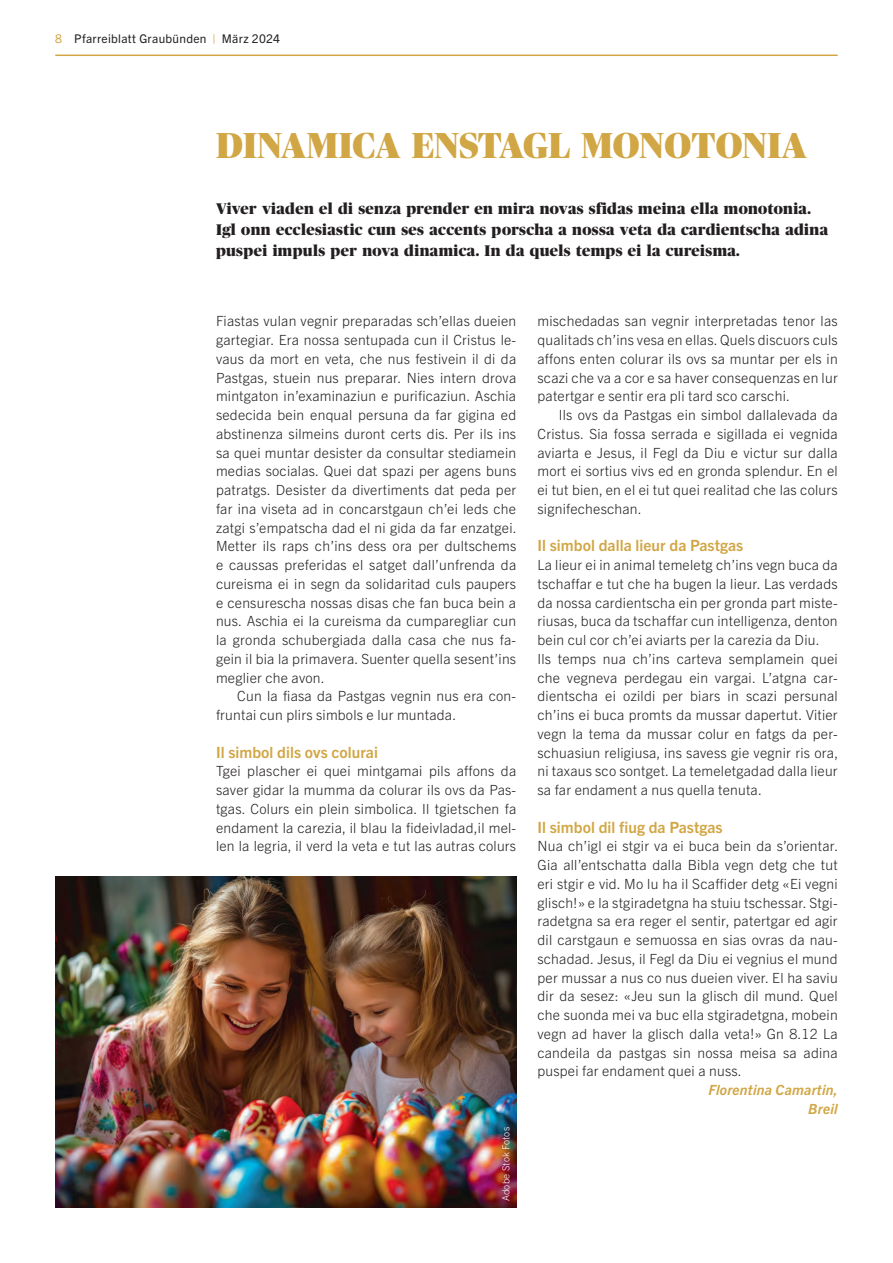
<style>
.page{position:relative;width:893px;height:1263px;background:#fff}
.page>*{position:absolute;margin:0;border:0;box-sizing:border-box;transform-origin:0 0}
.t1{font:900 36px "Publico Banner";letter-spacing:.015em;color:#d1a644}
.t2{font:700 15.6px "Trade Gothic Next LT Pro";letter-spacing:.005em;color:#d1a644}
.t3{font:900 15.3px/21px "Publico Banner";letter-spacing:.025em;color:#231f20}
.t4{font:300 14.1px/18.8px "Trade Gothic Next LT Pro";letter-spacing:.015em;color:#231f20;text-align:justify}
.t5{font:italic 700 14.1px/18.8px "Trade Gothic Next LT Pro";letter-spacing:.015em;color:#d1a644;text-align:right}
.t6{font:12px "Trade Gothic Next LT Pro";letter-spacing:.025em;color:#231f20}
.t7{font:300 9.75px "Trade Gothic Next LT Pro";letter-spacing:.015em;color:#fff}
.s1{color:#d1a644}
</style>
<div class="page">
<hr style="left:55px;top:55px;width:783px;height:1px;background:#d1a644">
<img style="left:55px;top:876px;width:461px;height:332px">
<p class="t6" style="left:55px;top:31px;width:226px"><span class="s1">8</span> Pfarreiblatt Graubünden <span class="s1">|</span> März 2024</p>
<h1 class="t1" style="left:216px;top:125px;width:592px">DINAMICA ENSTAGL MONOTONIA</h1>
<p class="t3" style="left:216px;top:198px;width:614px">Viver viaden el di senza prender en mira novas sfidas meina ella monotonia.<br>Igl onn ecclesiastic cun ses accents porscha a nossa veta da cardientscha adina puspei impuls per nova dinamica. In da quels temps ei la cureisma.</p>
<p class="t4" style="left:216px;top:311px;width:302px">Fiastas vulan vegnir preparadas sch’ellas dueien gartegiar. Era nossa sentupada cun il Cristus le&shy;vaus da mort en veta, che nus festivein il di da Pastgas, stuein nus preparar. Nies intern drova mintgaton in’examinaziun e purificaziun. Aschia sedecida bein enqual persuna da far gigina ed abstinenza silmeins duront certs dis. Per ils ins sa quei muntar desister da consultar stediamein medias socialas. Quei dat spazi per agens buns patratgs. Desister da divertiments dat peda per far ina viseta ad in concarstgaun ch’ei leds che zatgi s’empatscha dad el ni gida da far enzatgei.<br>Metter ils raps ch’ins dess ora per dultschems e caussas preferidas el satget dall’unfrenda da cureisma ei in segn da solidaritad culs paupers e censurescha nossas disas che fan buca bein a nus. Aschia ei la cureisma da cumparegliar cun la gronda schubergiada dalla casa che nus fa&shy;gein il bia la primavera. Suenter quella sesent’ins meglier che avon.</p>
<p class="t4" style="left:216px;top:686px;width:302px;text-indent:21px">Cun la fiasa da Pastgas vegnin nus era con&shy;fruntai cun plirs simbols e lur muntada.</p>
<p class="t2" style="left:216px;top:741px;width:164px">Il simbol dils ovs colurai</p>
<p class="t4" style="left:216px;top:761px;width:302px">Tgei plascher ei quei mintgamai pils affons da saver gidar la mumma da colurar ils ovs da Pas&shy;tgas. Colurs ein plein simbolica. Il tgietschen fa endament la carezia, il blau la fideivladad,il mel&shy;len la legria, il verd la veta e tut las autras colurs</p>
<p class="t7" style="left:499px;top:1201px;width:76px;rotate:-90deg">Adobe Stok Fotos</p>
<p class="t4" style="left:537px;top:311px;width:302px">mischedadas san vegnir interpretadas tenor las qualitads ch’ins vesa en ellas. Quels discuors culs affons enten colurar ils ovs sa muntar per els in scazi che va a cor e sa haver consequenzas en lur patertgar e sentir era pli tard sco carschi.</p>
<p class="t4" style="left:537px;top:405px;width:302px;text-indent:21px">Ils ovs da Pastgas ein simbol dallalevada da Cristus. Sia fossa serrada e sigillada ei vegnida aviarta e Jesus, il Fegl da Diu e victur sur dalla mort ei sortius vivs ed en gronda splendur. En el ei tut bien, en el ei tut quei realitad che las colurs signifecheschan.</p>
<p class="t2" style="left:537px;top:535px;width:207px">Il simbol dalla lieur da Pastgas</p>
<p class="t4" style="left:537px;top:555px;width:302px;text-align:left">La lieur ei in animal temeletg ch’ins vegn buca da tschaffar e tut che ha bugen la lieur. Las verdads da nossa cardientscha ein per gronda part miste&shy;riusas, buca da tschaffar cun intelligenza, denton bein cul cor ch’ei aviarts per la carezia da Diu.<br>Ils temps nua ch’ins carteva semplamein quei che vegneva perdegau ein vargai. L’atgna car&shy;dientscha ei ozildi per biars in scazi persunal ch’ins ei buca promts da mussar dapertut. Vitier vegn la tema da mussar colur en fatgs da per&shy;schuasiun religiusa, ins savess gie vegnir ris ora, ni taxaus sco sontget. La temeletgadad dalla lieur sa far endament a nus quella tenuta.</p>
<p class="t2" style="left:537px;top:816px;width:187px">Il simbol dil fiug da Pastgas</p>
<p class="t4" style="left:537px;top:836px;width:302px">Nua ch’igl ei stgir va ei buca bein da s’orientar.<br>Gia all’entschatta dalla Bibla vegn detg che tut eri stgir e vid. Mo lu ha il Scaffider detg «Ei vegni glisch!» e la stgiradetgna ha stuiu tschessar. Stgi&shy;radetgna sa era reger el sentir, patertgar ed agir dil carstgaun e semuossa en sias ovras da nau&shy;schadad. Jesus, il Fegl da Diu ei vegnius el mund per mussar a nus co nus dueien viver. El ha saviu dir da sesez: «Jeu sun la glisch dil mund. Quel che suonda mei va buc ella stgiradetgna, mobein vegn ad haver la glisch dalla veta!» Gn 8.12 La candeila da pastgas sin nossa meisa sa adina puspei far endament quei a nuss.</p>
<p class="t5" style="left:709px;top:1080px;width:131px">Florentina Camartin,<br>Breil</p>
</div>
